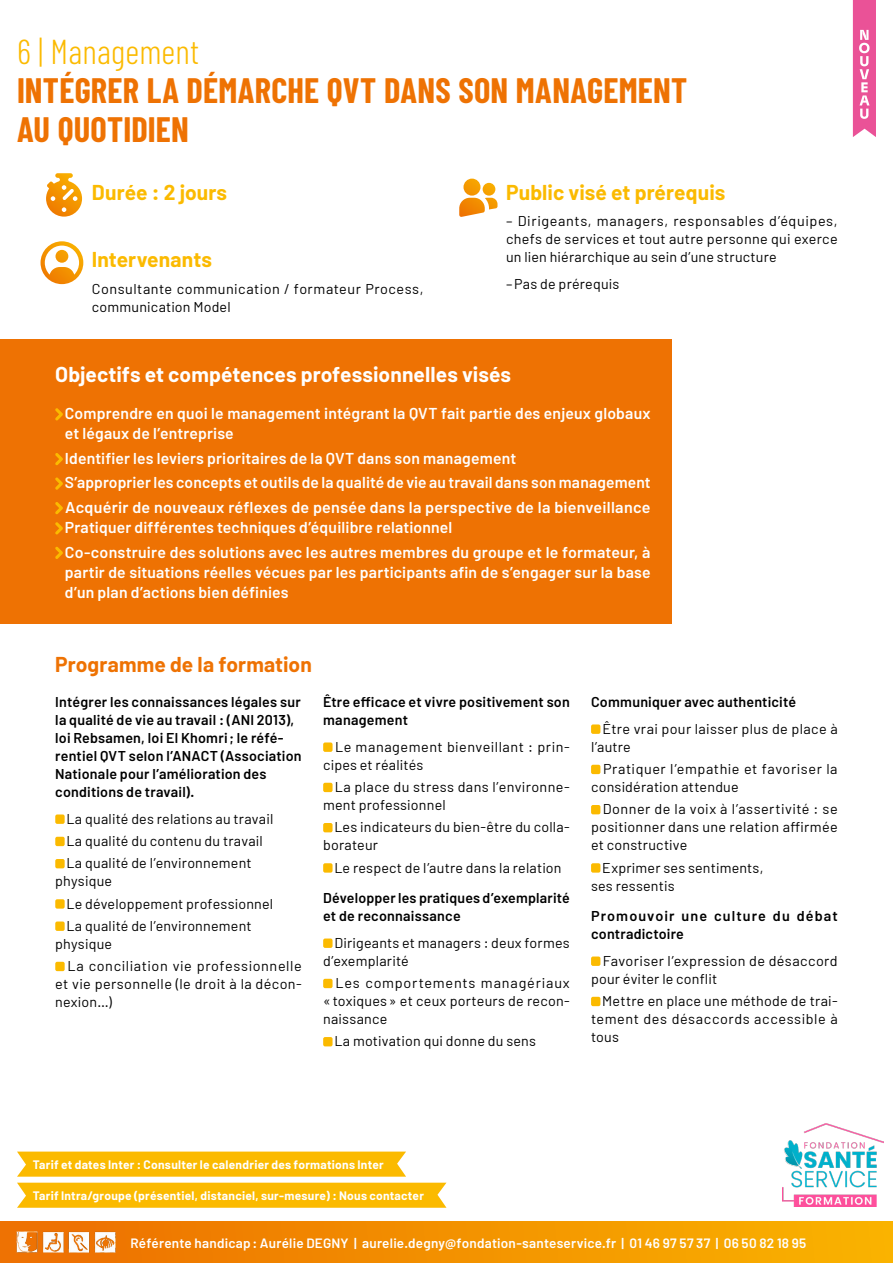
<style>
.page{position:relative;width:893px;height:1263px;background:#fff}
.page>*{position:absolute;margin:0;border:0;box-sizing:border-box;transform-origin:0 0}
.t1{font:700 34.5px/39px "Barlow Condensed";letter-spacing:.005em;color:#ee7203}
.t2{font:300 34.5px "Barlow Condensed";letter-spacing:.005em;color:#fbba00}
.t3{font:700 21px "Barlow";letter-spacing:.005em;color:#fbba00}
.t4{font:700 21px "Barlow";color:#fff}
.t5{font:700 21px "Barlow";letter-spacing:.005em;color:#ee7203}
.t6{font:600 15.75px/24.5px "Barlow";letter-spacing:.01em;color:#fff}
.t7{font:14.25px/18px "Barlow";letter-spacing:.015em;color:#000}
.t8{font:600 14.25px/18px "Barlow";letter-spacing:.015em;color:#000}
.t9{font:600 14.25px/18px "Barlow";letter-spacing:.07em;color:#000}
.t10{font:14.25px/22.2px "Barlow";letter-spacing:.04em;color:#000}
.t11{font:600 13.5px "Barlow";letter-spacing:.015em;color:#fff}
.t12{font:700 12px "Barlow";letter-spacing:.02em;color:#fff}
</style>
<div class="page">
<div style="left:0;top:1222px;width:893px;height:41px;background:linear-gradient(to right,#ed6d01,#f9b400)"></div>
<img style="left:12px;top:1227px;width:108px;height:29px">
<div style="left:17px;top:1183px;width:429px;height:25px;background:#fbba00"></div>
<svg style="left:17px;top:1151px;width:389px;height:26px;background:#fbbd0e"></svg>
<img style="left:782px;top:1123px;width:101px;height:83px">
<div style="left:463px;top:179px;width:17px;height:17px;background:#f6a200;border-radius:9px"></div>
<svg style="left:459px;top:183px;width:38px;height:34px"></svg>
<svg style="left:46px;top:173px;width:36px;height:44px"></svg>
<svg style="left:41px;top:241px;width:42px;height:43px"></svg>
<div style="left:55px;top:814px;width:10px;height:10px;background:#fbba00;border-radius:2px"></div>
<div style="left:55px;top:837px;width:10px;height:9px;background:#fbba00;border-radius:2px"></div>
<div style="left:55px;top:859px;width:10px;height:9px;background:#fbba00;border-radius:2px"></div>
<div style="left:55px;top:899px;width:10px;height:10px;background:#fbba00;border-radius:2px"></div>
<div style="left:55px;top:921px;width:10px;height:10px;background:#fbba00;border-radius:2px"></div>
<div style="left:55px;top:962px;width:10px;height:9px;background:#fbba00;border-radius:2px"></div>
<div style="left:323px;top:742px;width:10px;height:10px;background:#fbba00;border-radius:2px"></div>
<div style="left:323px;top:783px;width:10px;height:9px;background:#fbba00;border-radius:2px"></div>
<div style="left:323px;top:823px;width:10px;height:9px;background:#fbba00;border-radius:2px"></div>
<div style="left:323px;top:863px;width:10px;height:10px;background:#fbba00;border-radius:2px"></div>
<div style="left:323px;top:938px;width:10px;height:10px;background:#fbba00;border-radius:2px"></div>
<div style="left:323px;top:979px;width:10px;height:9px;background:#fbba00;border-radius:2px"></div>
<div style="left:323px;top:1037px;width:10px;height:9px;background:#fbba00;border-radius:2px"></div>
<div style="left:591px;top:724px;width:9px;height:10px;background:#fbba00;border-radius:2px"></div>
<div style="left:591px;top:765px;width:9px;height:9px;background:#fbba00;border-radius:2px"></div>
<div style="left:591px;top:805px;width:9px;height:9px;background:#fbba00;border-radius:2px"></div>
<div style="left:591px;top:863px;width:9px;height:10px;background:#fbba00;border-radius:2px"></div>
<div style="left:591px;top:956px;width:9px;height:10px;background:#fbba00;border-radius:2px"></div>
<div style="left:591px;top:997px;width:9px;height:9px;background:#fbba00;border-radius:2px"></div>
<div style="left:0;top:339px;width:672px;height:285px;background:#ee7203"></div>
<svg style="left:55px;top:408px;width:8px;height:12px"></svg>
<svg style="left:55px;top:453px;width:8px;height:12px"></svg>
<svg style="left:55px;top:477px;width:8px;height:13px"></svg>
<svg style="left:55px;top:502px;width:8px;height:12px"></svg>
<svg style="left:55px;top:522px;width:8px;height:12px"></svg>
<svg style="left:55px;top:547px;width:8px;height:12px"></svg>
<svg style="left:853px;top:0;width:23px;height:137px;background:#ed6ba6"></svg>
<h1 class="t2" style="left:17px;top:30px;width:184px">6 | Management</h1>
<h1 class="t1" style="left:17px;top:69px;width:672px">INTÉGRER LA DÉMARCHE QVT DANS SON MANAGEMENT<br>AU QUOTIDIEN</h1>
<h2 class="t3" style="left:92px;top:179px;width:137px">Durée : 2 jours</h2>
<h2 class="t3" style="left:92px;top:246px;width:122px">Intervenants</h2>
<p class="t7" style="left:92px;top:279px;width:333px">Consultante communication / formateur Process, communication Model</p>
<h2 class="t3" style="left:506px;top:179px;width:221px">Public visé et prérequis</h2>
<p class="t7" style="left:506px;top:212px;width:333px;text-align:justify">– Dirigeants, managers, responsables d’équipes, chefs de services et tout autre personne qui exerce un lien hiérarchique au sein d’une structure</p>
<p class="t7" style="left:506px;top:274px;width:115px">–Pas de prérequis</p>
<h2 class="t4" style="left:55px;top:361px;width:457px">Objectifs et compétences professionnelles visés</h2>
<p class="t6" style="left:65px;top:403px;width:587px;line-height:20.2px">Comprendre en quoi le management intégrant la QVT fait partie des enjeux globaux et légaux de l’entreprise</p>
<p class="t6" style="left:65px;top:446px;width:587px">Identifier les leviers prioritaires de la QVT dans son management<br>S’approprier les concepts et outils de la qualité de vie au travail dans son management<br>Acquérir de nouveaux réflexes de pensée dans la perspective de la bienveillance</p>
<p class="t6" style="left:65px;top:515px;width:587px">Pratiquer différentes techniques d’équilibre relationnel<br>Co-construire des solutions avec les autres membres du groupe et le formateur, à</p>
<p class="t6" style="left:65px;top:562px;width:587px;line-height:20.2px">partir de situations réelles vécues par les participants afin de s’engager sur la base d’un plan d’actions bien définies</p>
<h2 class="t5" style="left:55px;top:652px;width:258px">Programme de la formation</h2>
<p class="t8" style="left:55px;top:693px;width:248px">Intégrer les connaissances légales sur la qualité de vie au travail : (ANI 2013), loi Rebsamen, loi El Khomri; le réfé&shy;rentiel QVT selon l’ANACT (Association Nationale pour l’amélioration des conditions de travail).</p>
<p class="t7" style="left:66px;top:807px;width:208px;line-height:22.2px">La qualité des relations au travail<br>La qualité du contenu du travail<br>La qualité de l’environnement</p>
<p class="t7" style="left:66px;top:870px;width:208px;line-height:22.2px;text-indent:-11px">physique<br>Le développement professionnel<br>La qualité de l’environnement</p>
<p class="t10" style="left:67px;top:932px;width:236px;text-indent:-12px">physique<br>La conciliation vie professionnelle</p>
<p class="t7" style="left:55px;top:975px;width:248px">et vie personnelle (le droit à la décon&shy;nexion…)</p>
<p class="t8" style="left:323px;top:693px;width:248px">Être efficace et vivre positivement son management</p>
<p class="t7" style="left:323px;top:737px;width:248px;text-indent:12px">Le management bienveillant : prin&shy;cipes et réalités</p>
<p class="t7" style="left:323px;top:778px;width:248px;text-indent:12px">La place du stress dans l’environne&shy;ment professionnel</p>
<p class="t7" style="left:323px;top:818px;width:248px;text-indent:11px">Les indicateurs du bien-être du colla&shy;borateur</p>
<p class="t7" style="left:334px;top:858px;width:229px">Le respect de l’autre dans la relation</p>
<p class="t8" style="left:323px;top:889px;width:248px">Développer les pratiques d’exemplarité et de reconnaissance</p>
<p class="t7" style="left:323px;top:933px;width:248px;text-indent:11px">Dirigeants et managers : deux formes d’exemplarité</p>
<p class="t7" style="left:323px;top:974px;width:248px;text-align:justify;text-indent:12px">Les comportements managériaux «toxiques» et ceux porteurs de recon&shy;naissance</p>
<p class="t7" style="left:334px;top:1032px;width:203px">La motivation qui donne du sens</p>
<p class="t8" style="left:591px;top:693px;width:206px">Communiquer avec authenticité</p>
<p class="t7" style="left:591px;top:719px;width:248px;text-indent:12px">Être vrai pour laisser plus de place à l’autre</p>
<p class="t7" style="left:591px;top:760px;width:248px;text-indent:12px">Pratiquer l’empathie et favoriser la considération attendue</p>
<p class="t7" style="left:591px;top:800px;width:248px;text-align:justify;text-indent:12px">Donner de la voix à l’assertivité : se positionner dans une relation affirmée et constructive</p>
<p class="t7" style="left:591px;top:858px;width:174px;text-indent:11px">Exprimer ses sentiments, ses ressentis</p>
<p class="t9" style="left:591px;top:907px;width:248px">Promouvoir une culture du débat contradictoire</p>
<p class="t7" style="left:591px;top:951px;width:248px;text-indent:12px">Favoriser l’expression de désaccord pour éviter le conflit</p>
<p class="t7" style="left:591px;top:992px;width:248px;text-align:justify;text-indent:11px">Mettre en place une méthode de trai&shy;tement des désaccords accessible à tous</p>
<p class="t12" style="left:33px;top:1157px;width:352px">Tarif et dates Inter : Consulter le calendrier des formations Inter</p>
<p class="t12" style="left:33px;top:1188px;width:393px">Tarif Intra/groupe (présentiel, distanciel, sur-mesure) : Nous contacter</p>
<p class="t11" style="left:131px;top:1235px;width:677px">Référente handicap: Aurélie DEGNY | aurelie.degny@fondation-santeservice.fr | 01 46 97 57 37 | 06 50 82 18 95</p>
</div>
